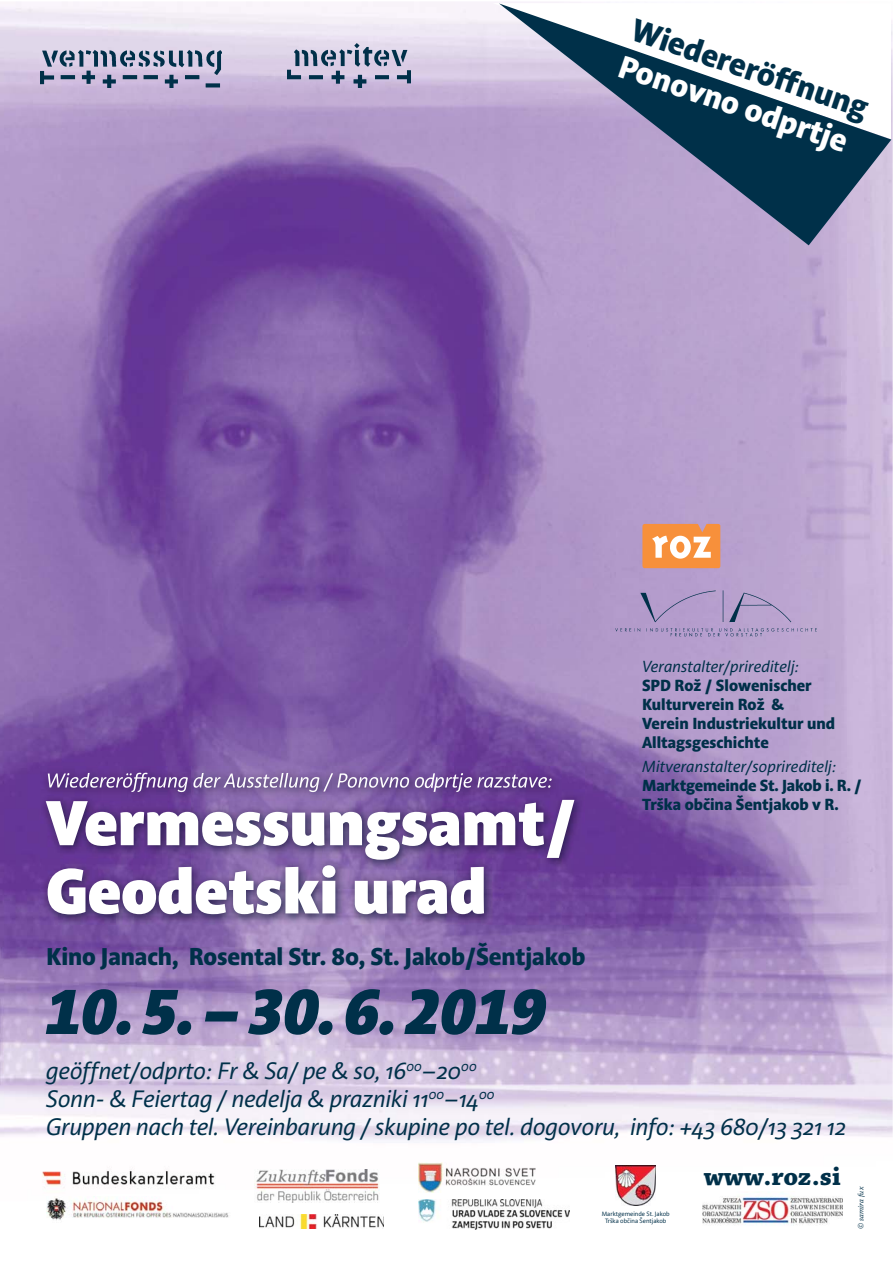
<style>
.page{position:relative;width:893px;height:1263px;background:#fff}
.page>*{position:absolute;margin:0;border:0;box-sizing:border-box;transform-origin:0 0}
.t1{font:italic 900 63px "Acorde";color:#003049}
.t2{font:800 31.5px "Acorde";color:#003049}
.t3{font:800 31.5px "Acorde";color:#fff}
.t4{font:700 27px "Chaparral Pro";color:#003049}
.t5{font:800 24.15px "Acorde";letter-spacing:-.005em;color:#003049}
.t6{font:italic 23.55px/28.3px "Acorde";letter-spacing:-.01em;color:#003049}
.t7{font:800 15.9px/19.2px "Acorde";color:#003049}
.t8{font:italic 15.9px "Acorde";color:#003049}
.t9{font:italic 8.25px "Chaparral Pro";color:#003049}
.t10{font:6.3px/7.5px "Acorde";color:#003049;text-align:center}
</style>
<div class="page">
<img style="left:0;top:2px;width:893px;height:1228px">
<img style="left:642px;top:524px;width:78px;height:44px">
<img style="left:616px;top:1166px;width:39px;height:39px">
<img style="left:32px;top:1161px;width:193px;height:34px">
<img style="left:259px;top:1214px;width:125px;height:15px">
<img style="left:46px;top:1195px;width:190px;height:28px">
<img style="left:46px;top:1195px;width:179px;height:1px">
<img style="left:255px;top:1170px;width:124px;height:32px">
<img style="left:418px;top:1200px;width:151px;height:29px">
<img style="left:702px;top:1191px;width:141px;height:38px">
<img style="left:418px;top:1162px;width:118px;height:30px">
<img style="left:287px;top:43px;width:124px;height:44px">
<img style="left:41px;top:39px;width:180px;height:48px">
<img style="left:616px;top:591px;width:201px;height:46px">
<img style="left:40px;top:767px;width:544px;height:158px">
<svg style="left:46px;top:800px;width:528px;height:114px"></svg>
<svg style="left:499px;top:3px;width:392px;height:242px"></svg>
<svg style="left:48px;top:773px;width:504px;height:19px;background:#876da6"></svg>
<h2 class="t2" style="left:637px;top:15px;width:250px;rotate:19deg">Wiedereröff nung</h2>
<h2 class="t3" style="left:624px;top:52px;width:241px;rotate:19deg">Ponovno odprtje</h2>
<p class="t8" style="left:642px;top:659px;width:159px">Veranstalter/prireditelj:</p>
<p class="t7" style="left:642px;top:677px;width:195px">SPD Rož / Slowenischer<br>Kulturverein Rož &amp;<br>Verein Industriekultur und<br>Alltagsgeschichte</p>
<p class="t8" style="left:642px;top:760px;width:196px">Mitveranstalter/soprireditelj:</p>
<p class="t7" style="left:642px;top:777px;width:221px">Marktgemeinde St. Jakob i. R. /<br>Trška občina Šentjakob v R.</p>
<p class="t5" style="left:46px;top:947px;width:541px">Kino Janach, Rosental Str. 80, St. Jakob/Šentjakob</p>
<h1 class="t1" style="left:46px;top:975px;width:501px">10. 5. – 30. 6. 2019</h1>
<p class="t6" style="left:46px;top:1058px;width:802px">geöffnet/odprto: Fr &amp; Sa/ pe &amp; so, 16<sup>00</sup>–20<sup>00<br></sup>Sonn- &amp; Feiertag / nedelja &amp; prazniki 11<sup>00</sup>–14<sup>00<br></sup>Gruppen nach tel. Vereinbarung / skupine po tel. dogovoru, info: +43 680/13 321 12</p>
<p class="t10" style="left:602px;top:1210px;width:69px">Marktgemeinde St. Jakob<br>Trška občina Šentjakob</p>
<p class="t4" style="left:704px;top:1160px;width:138px">www.roz.si</p>
<p class="t9" style="left:856px;top:1229px;width:43px;rotate:-90deg">© samira fux</p>
</div>
